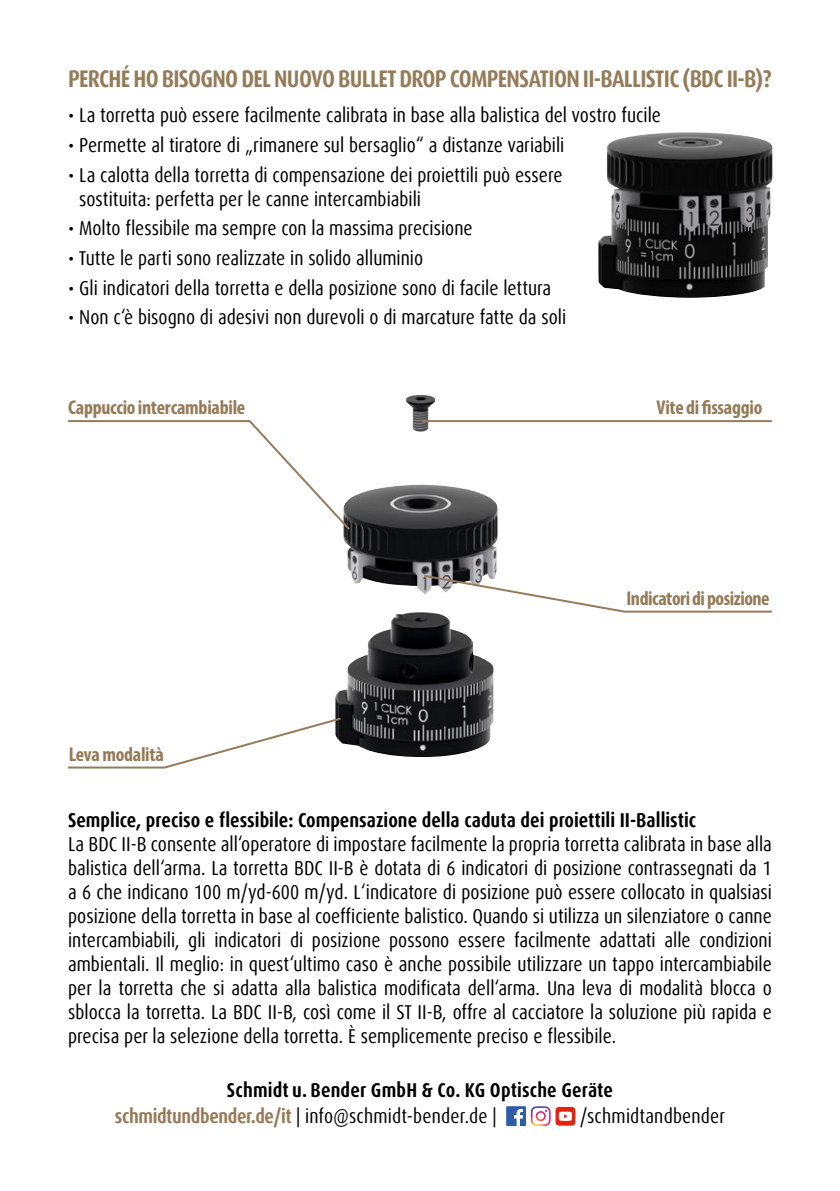
<style>
.page{position:relative;width:840px;height:1191px;background:#fff}
.page>*{position:absolute;margin:0;border:0;box-sizing:border-box;transform-origin:0 0}
.t1{font:700 condensed 24px "Dax Offc";letter-spacing:-.03em;color:#957b58}
.t2{font:condensed 20px/24px "Dax Offc";color:#000}
.t3{font:700 condensed 20px/26px "Dax Pro";letter-spacing:.005em;color:#000}
.t4{font:700 condensed 20px "Dax Offc";color:#000}
.t5{font:700 condensed 20px "Myriad Pro";letter-spacing:-.015em;color:#957b58}
.t6{font:condensed 20px "Dax Pro";letter-spacing:.01em;color:#000}
.s1{font-family:"Dax Offc";color:#957b58}
.s2{font-weight:400}
</style>
<div class="page">
<svg style="left:506px;top:1106px;width:19px;height:20px"></svg>
<img style="left:530px;top:1106px;width:20px;height:20px">
<svg style="left:535px;top:1109px;width:12px;height:12px"></svg>
<div style="left:555px;top:1107px;width:20px;height:18px;background:#e42313;border-radius:4px"></div>
<svg style="left:558px;top:1111px;width:13px;height:9px"></svg>
<img style="left:335px;top:395px;width:162px;height:362px">
<img style="left:598px;top:132px;width:173px;height:166px">
<svg style="left:421px;top:573px;width:351px;height:40px"></svg>
<svg style="left:68px;top:716px;width:275px;height:53px"></svg>
<hr style="left:421px;top:420px;width:350px;height:2px;background:#957b58">
<svg style="left:68px;top:419px;width:283px;height:113px"></svg>
<p class="t1" style="left:68px;top:63px;width:705px">PERCHÉ HO BISOGNO DEL NUOVO BULLET DROP COMPENSATION II-BALLISTIC (BDC II-B)?</p>
<p class="t2" style="left:68px;top:103px;width:594px">• La torretta può essere facilmente calibrata in base alla balistica del vostro fucile</p>
<p class="t2" style="left:68px;top:133px;width:497px">• Permette al tiratore di „rimanere sul bersaglio“ a distanze variabili</p>
<p class="t2" style="left:79px;top:163px;width:484px;text-indent:-11px">• La calotta della torretta di compensazione dei proiettili può essere sostituita: perfetta per le canne intercambiabili</p>
<p class="t2" style="left:68px;top:216px;width:406px">• Molto flessibile ma sempre con la massima precisione</p>
<p class="t2" style="left:68px;top:246px;width:356px">• Tutte le parti sono realizzate in solido alluminio</p>
<p class="t2" style="left:68px;top:276px;width:484px">• Gli indicatori della torretta e della posizione sono di facile lettura</p>
<p class="t2" style="left:68px;top:305px;width:499px">• Non c‘è bisogno di adesivi non durevoli o di marcature fatte da soli</p>
<p class="t5" style="left:68px;top:395px;width:178px">Cappuccio intercambiabile</p>
<p class="t5" style="left:656px;top:395px;width:107px">Vite di fissaggio</p>
<p class="t5" style="left:69px;top:741px;width:97px">Leva modalità</p>
<p class="t5" style="left:626px;top:585px;width:144px">Indicatori di posizione</p>
<p class="t4" style="left:68px;top:807px;width:629px">Semplice, preciso e flessibile: Compensazione della caduta dei proiettili II-Ballistic</p>
<p class="t2" style="left:68px;top:832px;width:705px;text-align:justify">La BDC II-B consente all‘operatore di impostare facilmente la propria torretta calibrata in base alla balistica dell‘arma. La torretta BDC II-B è dotata di 6 indicatori di posizione contrassegnati da 1 a 6 che indicano 100 m/yd-600 m/yd. L‘indicatore di posizione può essere collocato in qualsiasi posizione della torretta in base al coefficiente balistico. Quando si utilizza un silenziatore o canne intercambiabili, gli indicatori di posizione possono essere facilmente adattati alle condizioni ambientali. Il meglio: in quest‘ultimo caso è anche possibile utilizzare un tappo intercambiabile per la torretta che si adatta alla balistica modificata dell‘arma. Una leva di modalità blocca o sblocca la torretta. La BDC II-B, così come il ST II-B, offre al cacciatore la soluzione più rapida e precisa per la selezione della torretta. È semplicemente preciso e flessibile.</p>
<p class="t3" style="left:115px;top:1077px;width:499px;text-indent:112px">Schmidt u. Bender GmbH &amp; Co. KG Optische Geräte <span class="s1">schmidtundbender.de/it</span> <span class="s2">| info@schmidt-bender.de |</span></p>
<p class="t6" style="left:580px;top:1103px;width:146px">/schmidtandbender</p>
</div>
